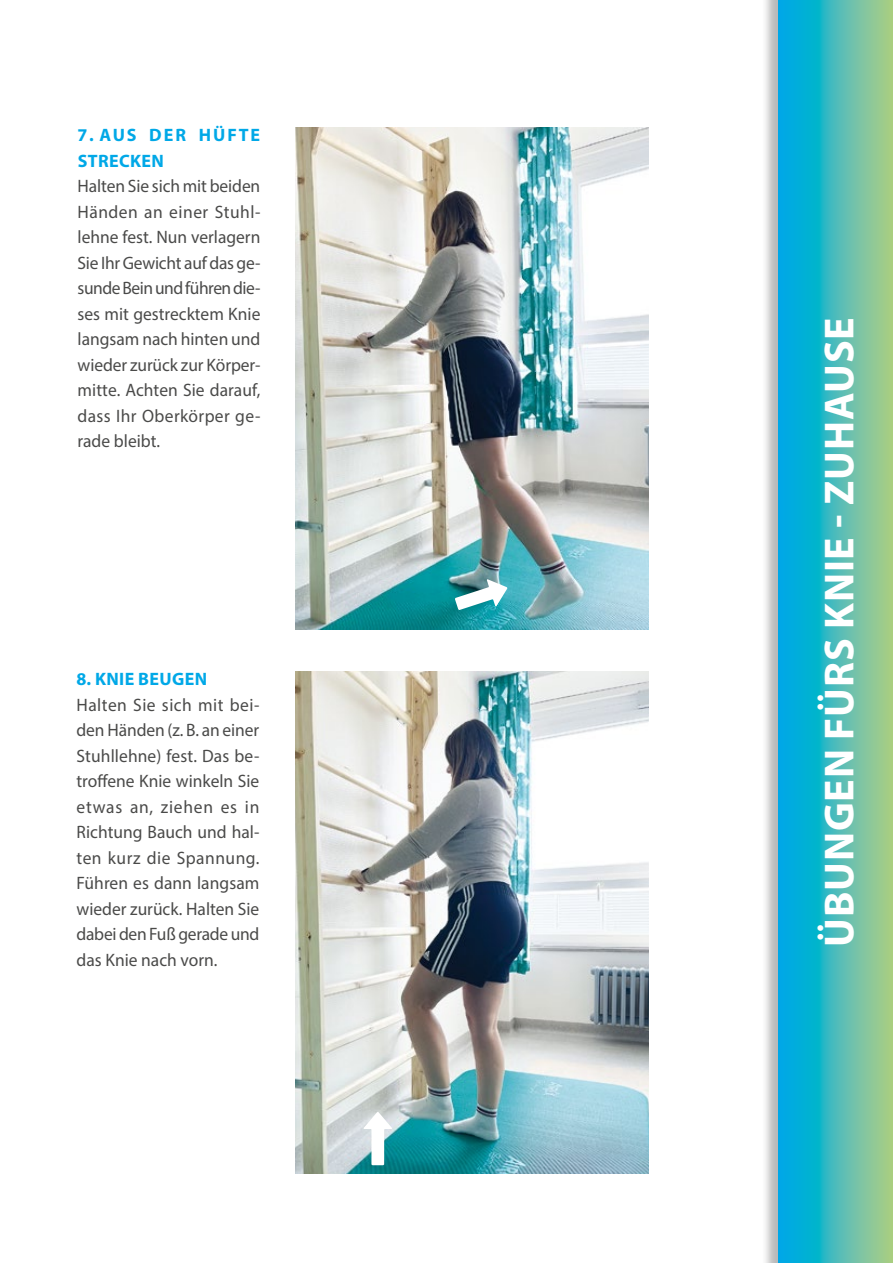
<style>
.page{position:relative;width:893px;height:1263px;background:#fff}
.page>*{position:absolute;margin:0;border:0;box-sizing:border-box;transform-origin:0 0}
.t1{font:700 42.15px "Myriad Pro";letter-spacing:.02em;color:#fff}
.t2{font:18px/25.5px "Myriad Pro";color:#4a4a49;text-align:justify}
.t3{font:700 18px/25.5px "Myriad Pro";letter-spacing:.075em;color:#00a8e7}
.t4{font:700 18px "Myriad Pro";letter-spacing:.02em;color:#00a8e7}
</style>
<div class="page">
<img style="left:296px;top:672px;width:352px;height:502px">
<img style="left:296px;top:128px;width:352px;height:501px">
<div style="left:761px;top:0;width:132px;height:1263px;background:#000;opacity:.28"></div>
<svg style="left:778px;top:0;width:115px;height:1263px;background:#47bbb9"></svg>
<svg style="left:455px;top:579px;width:52px;height:31px"></svg>
<svg style="left:363px;top:1112px;width:29px;height:53px"></svg>
<p class="t3" style="left:78px;top:122px;width:184px">7. AUS DER HÜFTE<br>STRECKEN</p>
<p class="t2" style="left:78px;top:173px;width:184px">Halten Sie sich mit beiden Händen an einer Stuhl&shy;lehne fest. Nun verlagern Sie Ihr Gewicht auf das ge&shy;sunde Bein und führen die&shy;ses mit gestrecktem Knie langsam nach hinten und wieder zurück zur Körper&shy;mitte. Achten Sie darauf, dass Ihr Oberkörper ge&shy;rade bleibt.</p>
<p class="t4" style="left:77px;top:668px;width:132px">8. KNIE BEUGEN</p>
<p class="t2" style="left:77px;top:692px;width:184px">Halten Sie sich mit bei&shy;den Händen (z. B. an einer Stuhllehne) fest. Das be&shy;troffene Knie winkeln Sie etwas an, ziehen es in Richtung Bauch und hal&shy;ten kurz die Spannung.<br>Führen es dann langsam wieder zurück. Halten Sie dabei den Fuß gerade und das Knie nach vorn.</p>
<h1 class="t1" style="left:812px;top:947px;width:631px;rotate:-90deg">ÜBUNGEN FÜRS KNIE - ZUHAUSE</h1>
</div>
